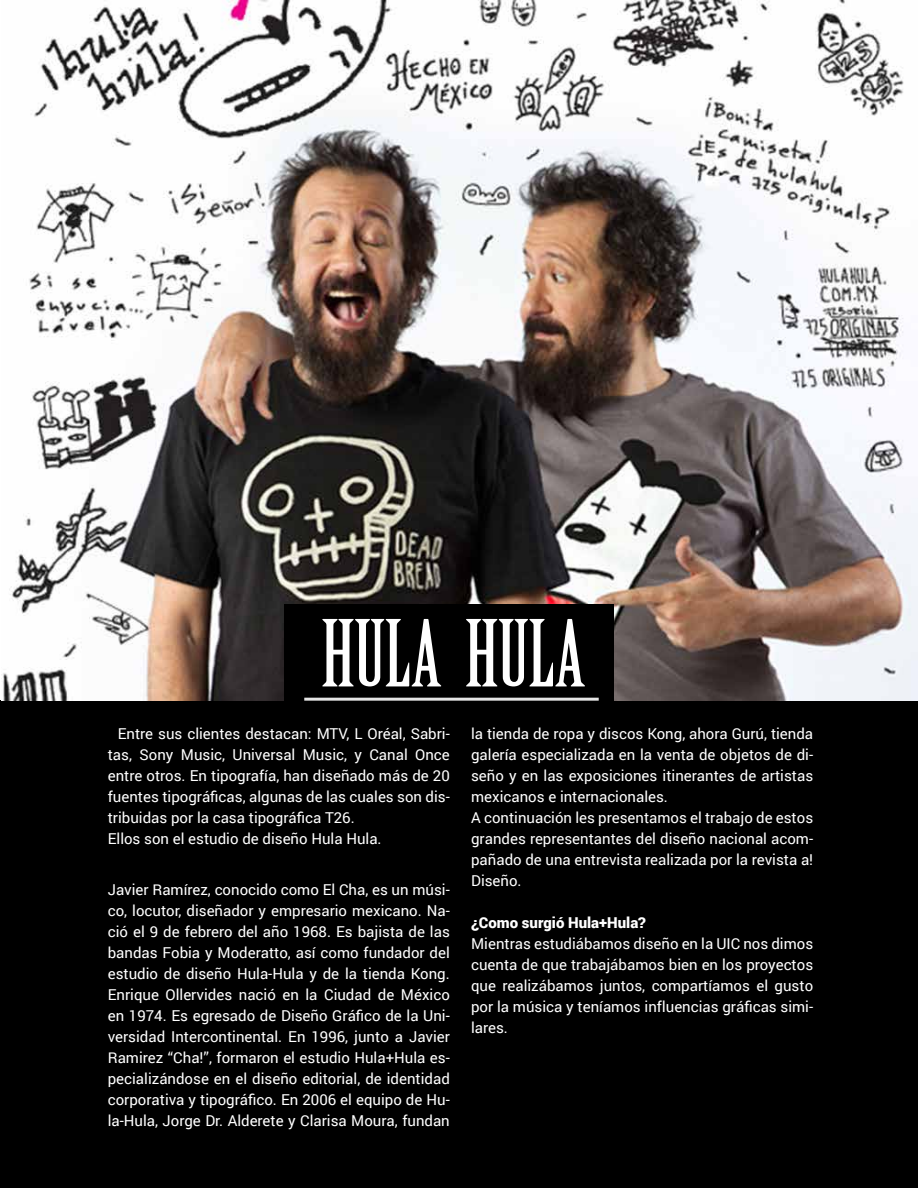
<style>
.page{position:relative;width:918px;height:1188px;background:#fff}
.page>*{position:absolute;margin:0;border:0;box-sizing:border-box;transform-origin:0 0}
.t1{font:90px "Birch Std";color:#fff}
.t2{font:15px/21px "Roboto";color:#fff}
.t3{font:900 15px "Roboto";color:#fff}
</style>
<div class="page">
<div style="left:0;top:701px;width:918px;height:487px;background:#000"></div>
<img style="left:3px;top:0;width:915px;height:701px">
<div style="left:284px;top:604px;width:330px;height:100px;background:#000"></div>
<hr style="left:304px;top:698px;width:295px;height:3px;background:#fff">
<h1 class="t1" style="left:321px;top:603px;width:265px">HULA HULA</h1>
<p class="t2" style="left:108px;top:723px;width:344px;text-indent:10px">Entre sus clientes destacan: MTV, L Oréal, Sabri&shy;tas, Sony Music, Universal Music, y Canal Once entre otros. En tipografía, han diseñado más de 20 fuentes tipográficas, algunas de las cuales son dis&shy;tribuidas por la casa tipográfica T26.<br>Ellos son el estudio de diseño Hula Hula.</p>
<p class="t2" style="left:108px;top:878px;width:344px;text-align:justify">Javier Ramírez, conocido como El Cha, es un músi&shy;co, locutor, diseñador y empresario mexicano. Na&shy;ció el 9 de febrero del año 1968. Es bajista de las bandas Fobia y Moderatto, así como fundador del estudio de diseño Hula-Hula y de la tienda Kong.<br>Enrique Ollervides nació en la Ciudad de México en 1974. Es egresado de Diseño Gráfico de la Uni&shy;versidad Intercontinental. En 1996, junto a Javier Ramirez “Cha!”, formaron el estudio Hula+Hula es&shy;pecializándose en el diseño editorial, de identidad corporativa y tipográfico. En 2006 el equipo de Hu&shy;la-Hula, Jorge Dr. Alderete y Clarisa Moura, fundan</p>
<p class="t2" style="left:471px;top:723px;width:344px">la tienda de ropa y discos Kong, ahora Gurú, tienda galería especializada en la venta de objetos de di&shy;seño y en las exposiciones itinerantes de artistas mexicanos e internacionales.<br>A continuación les presentamos el trabajo de estos grandes representantes del diseño nacional acom&shy;pañado de una entrevista realizada por la revista a!<br>Diseño.</p>
<p class="t3" style="left:471px;top:912px;width:176px">¿Como surgió Hula+Hula?</p>
<p class="t2" style="left:471px;top:933px;width:344px;text-align:justify">Mientras estudiábamos diseño en la UIC nos dimos cuenta de que trabajábamos bien en los proyectos que realizábamos juntos, compartíamos el gusto por la música y teníamos influencias gráficas simi&shy;lares.</p>
</div>
